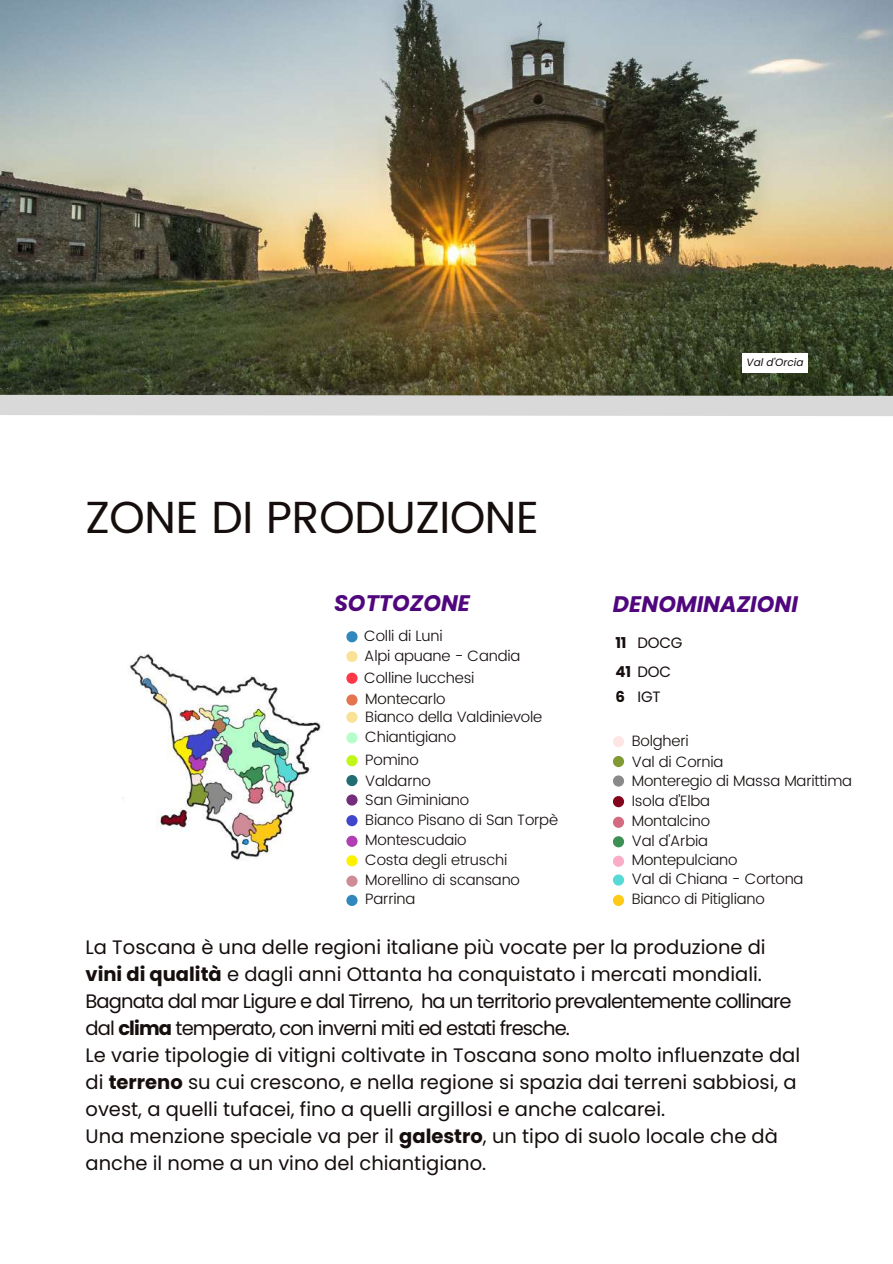
<style>
.page{position:relative;width:893px;height:1264px;background:#fff}
.page>*{position:absolute;margin:0;border:0;box-sizing:border-box;transform-origin:0 0}
.t1{font:45px "Poppins";letter-spacing:-.005em;color:#150e0d}
.t2{font:italic 700 22.5px "Poppins";color:#50077d}
.t3{font:19.5px/27px "Poppins";color:#150e0d}
.t4{font:300 15px/19.2px "Poppins";letter-spacing:-.015em;color:#150e0d}
.t5{font:15px/28.3px "Poppins";letter-spacing:-.015em;color:#150e0d}
.t6{font:italic 10.5px "Poppins";color:#150e0d}
.s1{font-weight:700}
</style>
<div class="page">
<div style="left:346px;top:631px;width:11px;height:11px;background:#3188bd;border-radius:50%"></div>
<div style="left:346px;top:732px;width:11px;height:11px;background:#b6ffca;border-radius:50%"></div>
<div style="left:346px;top:755px;width:11px;height:11px;background:#c1f718;border-radius:50%"></div>
<div style="left:613px;top:736px;width:11px;height:11px;background:#fee6e5;border-radius:50%"></div>
<div style="left:346px;top:775px;width:11px;height:11px;background:#216d73;border-radius:50%"></div>
<div style="left:613px;top:756px;width:11px;height:11px;background:#819a34;border-radius:50%"></div>
<div style="left:346px;top:835px;width:11px;height:11px;background:#b13eb3;border-radius:50%"></div>
<div style="left:613px;top:816px;width:11px;height:11px;background:#d46c81;border-radius:50%"></div>
<div style="left:346px;top:855px;width:11px;height:11px;background:#fdf100;border-radius:50%"></div>
<div style="left:346px;top:875px;width:11px;height:11px;background:#ce8c98;border-radius:50%"></div>
<div style="left:613px;top:836px;width:11px;height:11px;background:#3c9055;border-radius:50%"></div>
<div style="left:613px;top:855px;width:11px;height:11px;background:#faadc6;border-radius:50%"></div>
<div style="left:613px;top:874px;width:11px;height:11px;background:#56dad5;border-radius:50%"></div>
<div style="left:613px;top:894px;width:11px;height:12px;background:#feca15;border-radius:50%"></div>
<div style="left:346px;top:894px;width:11px;height:12px;background:#3188bd;border-radius:50%"></div>
<div style="left:346px;top:794px;width:11px;height:11px;background:#752d7b;border-radius:50%"></div>
<div style="left:613px;top:775px;width:11px;height:11px;background:#8a8a8a;border-radius:50%"></div>
<div style="left:346px;top:815px;width:11px;height:11px;background:#4047cc;border-radius:50%"></div>
<div style="left:613px;top:796px;width:11px;height:11px;background:#84031c;border-radius:50%"></div>
<div style="left:346px;top:651px;width:11px;height:11px;background:#f9e196;border-radius:50%"></div>
<div style="left:346px;top:711px;width:11px;height:11px;background:#f9e196;border-radius:50%"></div>
<div style="left:346px;top:672px;width:11px;height:11px;background:#ff3847;border-radius:50%"></div>
<div style="left:346px;top:694px;width:11px;height:11px;background:#e3754f;border-radius:50%"></div>
<img style="left:0;top:0;width:892px;height:384px">
<img style="left:129px;top:653px;width:192px;height:207px">
<svg style="left:0;top:384px;width:892px;height:32px;background:#a2a39a"></svg>
<div style="left:742px;top:353px;width:65px;height:19px;background:#fff"></div>
<h1 class="t1" style="left:85px;top:491px;width:455px">ZONE DI PRODUZIONE</h1>
<p class="t6" style="left:746px;top:355px;width:58px">Val d'Orcia</p>
<p class="t2" style="left:334px;top:587px;width:138px">SOTTOZONE</p>
<p class="t2" style="left:613px;top:588px;width:187px">DENOMINAZIONI</p>
<p class="t4" style="left:364px;top:626px;width:80px">Colli di Luni</p>
<p class="t5" style="left:615px;top:629px;width:69px"><span class="s1">11</span> DOCG<br><span class="s1">41</span> DOC</p>
<p class="t5" style="left:615px;top:682px;width:47px"><span class="s1">6</span> IGT</p>
<p class="t4" style="left:364px;top:646px;width:158px">Alpi apuane - Candia</p>
<p class="t4" style="left:364px;top:668px;width:112px">Colline lucchesi</p>
<p class="t4" style="left:365px;top:689px;width:82px">Montecarlo</p>
<p class="t4" style="left:365px;top:707px;width:178px">Bianco della Valdinievole</p>
<p class="t4" style="left:365px;top:725px;width:92px;line-height:22.8px">Chiantigiano<br>Pomino</p>
<p class="t4" style="left:631px;top:731px;width:58px">Bolgheri</p>
<p class="t4" style="left:365px;top:771px;width:67px">Valdarno</p>
<p class="t4" style="left:631px;top:752px;width:93px">Val di Cornia</p>
<p class="t4" style="left:631px;top:770px;width:222px">Monteregio di Massa Marittima</p>
<p class="t4" style="left:365px;top:789px;width:105px">San Giminiano</p>
<p class="t4" style="left:631px;top:791px;width:80px">Isola d'Elba</p>
<p class="t4" style="left:365px;top:810px;width:194px">Bianco Pisano di San Torpè</p>
<p class="t4" style="left:631px;top:811px;width:80px">Montalcino</p>
<p class="t4" style="left:365px;top:830px;width:103px">Montescudaio</p>
<p class="t4" style="left:365px;top:849px;width:156px;line-height:20.4px">Costa degli etruschi<br>Morellino di scansano</p>
<p class="t4" style="left:631px;top:830px;width:173px">Val d'Arbia<br>Montepulciano<br>Val di Chiana - Cortona</p>
<p class="t4" style="left:365px;top:889px;width:51px">Parrina</p>
<p class="t4" style="left:631px;top:889px;width:134px">Bianco di Pitigliano</p>
<p class="t3" style="left:85px;top:933px;width:716px">La Toscana è una delle regioni italiane più vocate per la produzione di <span class="s1">vini di qualità</span> e dagli anni Ottanta ha conquistato i mercati mondiali.<br>Bagnata dal mar Ligure e dal Tirreno, ha un territorio prevalentemente collinare dal <span class="s1">clima</span> temperato, con inverni miti ed estati fresche.<br>Le varie tipologie di vitigni coltivate in Toscana sono molto influenzate dal di <span class="s1">terreno</span> su cui crescono, e nella regione si spazia dai terreni sabbiosi, a ovest, a quelli tufacei, fino a quelli argillosi e anche calcarei.<br>Una menzione speciale va per il <span class="s1">galestro</span>, un tipo di suolo locale che dà anche il nome a un vino del chiantigiano.</p>
</div>
